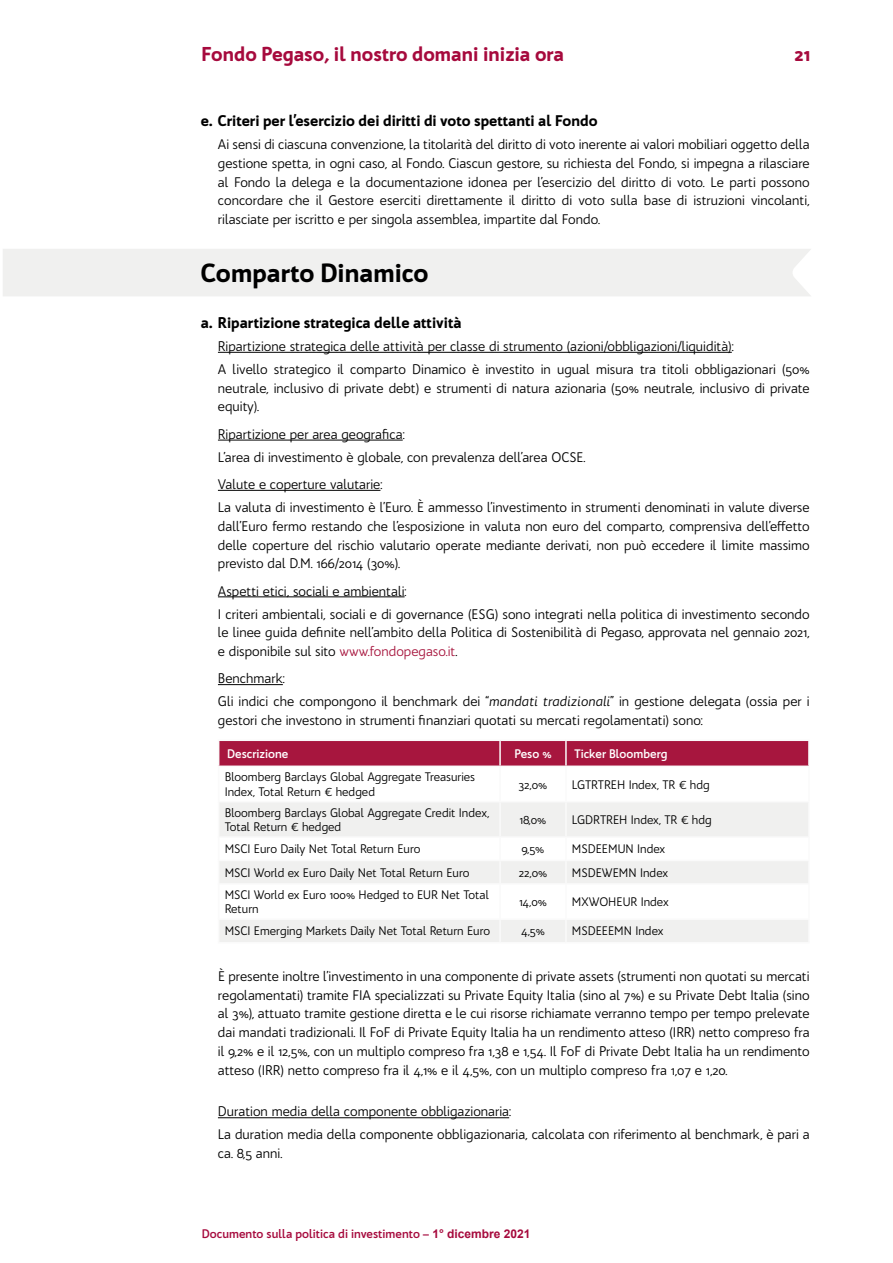
<style>
.page{position:relative;width:893px;height:1263px;background:#fff}
.page>*{position:absolute;margin:0;border:0;box-sizing:border-box;transform-origin:0 0}
.t1{font:900 25.5px "Bw Quinta Pro";color:#000}
.t2{font:900 19.5px "Bw Quinta Pro";color:#a60a3d}
.t3{font:900 15px "Bw Quinta Pro";color:#000}
.t4{font:13.5px/18.8px "Bw Quinta Pro";color:#000}
.t5{font:12px/14.4px "Bw Quinta Pro";color:#000}
.t6{font:700 12px "Bw Quinta Pro";color:#a60a3d}
.t7{font:700 12px "Bw Quinta Pro";color:#fff}
.s1{color:#a7163e}
.s2{font-style:italic}
.s3{font-family:"Arial"}
</style>
<div class="page">
<div style="left:3px;top:249px;width:808px;height:47px;background:#f0f0ef"></div>
<hr style="left:218px;top:352px;width:514px;height:1px;background:#000">
<hr style="left:218px;top:440px;width:185px;height:1px;background:#000">
<hr style="left:218px;top:490px;width:162px;height:1px;background:#000">
<hr style="left:218px;top:596px;width:187px;height:1px;background:#000">
<hr style="left:218px;top:684px;width:65px;height:1px;background:#000">
<hr style="left:218px;top:1117px;width:291px;height:1px;background:#000">
<svg style="left:219px;top:802px;width:589px;height:140px;fill:#f0f0ef"></svg>
<hr style="left:218px;top:767px;width:1px;height:34px;background:#fafafa">
<hr style="left:499px;top:767px;width:2px;height:34px;background:#fafafa">
<hr style="left:565px;top:767px;width:2px;height:34px;background:#fafafa">
<hr style="left:808px;top:767px;width:2px;height:34px;background:#fafafa">
<hr style="left:218px;top:801px;width:282px;height:1px;background:#fafafa">
<hr style="left:218px;top:802px;width:1px;height:34px;background:#fafafa">
<hr style="left:500px;top:801px;width:66px;height:1px;background:#fafafa">
<hr style="left:499px;top:802px;width:2px;height:34px;background:#fafafa">
<hr style="left:566px;top:801px;width:244px;height:1px;background:#fafafa">
<hr style="left:565px;top:802px;width:2px;height:34px;background:#fafafa">
<hr style="left:808px;top:802px;width:2px;height:34px;background:#fafafa">
<hr style="left:218px;top:836px;width:282px;height:2px;background:#fafafa">
<hr style="left:500px;top:836px;width:66px;height:2px;background:#fafafa">
<hr style="left:499px;top:838px;width:2px;height:22px;background:#fafafa">
<hr style="left:566px;top:836px;width:244px;height:2px;background:#fafafa">
<hr style="left:565px;top:838px;width:2px;height:22px;background:#fafafa">
<hr style="left:808px;top:838px;width:2px;height:22px;background:#fafafa">
<hr style="left:218px;top:860px;width:282px;height:1px;background:#fafafa">
<hr style="left:500px;top:860px;width:66px;height:1px;background:#fafafa">
<hr style="left:499px;top:861px;width:2px;height:22px;background:#fafafa">
<hr style="left:566px;top:860px;width:244px;height:1px;background:#fafafa">
<hr style="left:565px;top:861px;width:2px;height:22px;background:#fafafa">
<hr style="left:808px;top:861px;width:2px;height:22px;background:#fafafa">
<hr style="left:218px;top:883px;width:282px;height:2px;background:#fafafa">
<hr style="left:218px;top:885px;width:1px;height:33px;background:#fafafa">
<hr style="left:500px;top:883px;width:66px;height:2px;background:#fafafa">
<hr style="left:499px;top:885px;width:2px;height:33px;background:#fafafa">
<hr style="left:566px;top:883px;width:244px;height:2px;background:#fafafa">
<hr style="left:565px;top:885px;width:2px;height:33px;background:#fafafa">
<hr style="left:808px;top:885px;width:2px;height:33px;background:#fafafa">
<hr style="left:218px;top:918px;width:282px;height:2px;background:#fafafa">
<hr style="left:500px;top:918px;width:66px;height:2px;background:#fafafa">
<hr style="left:499px;top:920px;width:2px;height:22px;background:#fafafa">
<hr style="left:566px;top:918px;width:244px;height:2px;background:#fafafa">
<hr style="left:565px;top:920px;width:2px;height:22px;background:#fafafa">
<hr style="left:808px;top:920px;width:2px;height:22px;background:#fafafa">
<hr style="left:218px;top:942px;width:282px;height:1px;background:#fafafa">
<hr style="left:500px;top:942px;width:66px;height:1px;background:#fafafa">
<hr style="left:566px;top:942px;width:244px;height:1px;background:#fafafa">
<hr style="left:218px;top:739px;width:282px;height:2px;background:#fafafa">
<div style="left:219px;top:741px;width:589px;height:24px;background:#a7163e"></div>
<hr style="left:500px;top:739px;width:66px;height:2px;background:#fafafa">
<hr style="left:566px;top:739px;width:244px;height:2px;background:#fafafa">
<hr style="left:808px;top:741px;width:2px;height:24px;background:#fafafa">
<hr style="left:218px;top:765px;width:282px;height:2px;background:#fafafa">
<hr style="left:500px;top:765px;width:66px;height:2px;background:#fafafa">
<hr style="left:566px;top:765px;width:244px;height:2px;background:#fafafa">
<h2 class="t2" style="left:201px;top:42px;width:364px">Fondo Pegaso, il nostro domani inizia ora</h2>
<h2 class="t2" style="left:794px;top:42px;width:17px">21</h2>
<p class="t3" style="left:201px;top:111px;width:398px">e. Criteri per l’esercizio dei diritti di voto spettanti al Fondo</p>
<p class="t4" style="left:218px;top:135px;width:593px;text-align:justify">Ai sensi di ciascuna convenzione, la titolarità del diritto di voto inerente ai valori mobiliari oggetto della gestione spetta, in ogni caso, al Fondo. Ciascun gestore, su richiesta del Fondo, si impegna a rilasciare al Fondo la delega e la documentazione idonea per l’esercizio del diritto di voto. Le parti possono concordare che il Gestore eserciti direttamente il diritto di voto sulla base di istruzioni vincolanti, rilasciate per iscritto e per singola assemblea, impartite dal Fondo.</p>
<h1 class="t1" style="left:201px;top:256px;width:229px">Comparto Dinamico</h1>
<p class="t3" style="left:201px;top:313px;width:262px">a. Ripartizione strategica delle attività</p>
<p class="t4" style="left:218px;top:335px;width:593px;line-height:23px">Ripartizione strategica delle attività per classe di strumento (azioni/obbligazioni/liquidità):<br>A livello strategico il comparto Dinamico è investito in ugual misura tra titoli obbligazionari (50%</p>
<p class="t4" style="left:218px;top:378px;width:593px">neutrale, inclusivo di private debt) e strumenti di natura azionaria (50% neutrale, inclusivo di private equity).</p>
<p class="t4" style="left:218px;top:422px;width:369px;line-height:23px">Ripartizione per area geografica:<br>L’area di investimento è globale, con prevalenza dell’area OCSE.</p>
<p class="t4" style="left:218px;top:473px;width:593px;line-height:23px">Valute e coperture valutarie:<br>La valuta di investimento è l’Euro. È ammesso l’investimento in strumenti denominati in valute diverse</p>
<p class="t4" style="left:218px;top:516px;width:593px;text-align:justify">dall’Euro fermo restando che l’esposizione in valuta non euro del comparto, comprensiva dell’effetto delle coperture del rischio valutario operate mediante derivati, non può eccedere il limite massimo previsto dal D.M. 166/2014 (30%).</p>
<p class="t4" style="left:218px;top:579px;width:593px;line-height:23px">Aspetti etici, sociali e ambientali:<br>I criteri ambientali, sociali e di governance (ESG) sono integrati nella politica di investimento secondo</p>
<p class="t4" style="left:218px;top:623px;width:593px">le linee guida definite nell’ambito della Politica di Sostenibilità di Pegaso, approvata nel gennaio 2021, e disponibile sul sito <span class="s1">www.fondopegaso.it</span>.</p>
<p class="t4" style="left:218px;top:667px;width:593px;line-height:23px">Benchmark:<br>Gli indici che compongono il benchmark dei “<span class="s2">mandati tradizionali</span>” in gestione delegata (ossia per i</p>
<p class="t4" style="left:218px;top:711px;width:486px">gestori che investono in strumenti finanziari quotati su mercati regolamentati) sono:</p>
<p class="t7" style="left:227px;top:746px;width:63px">Descrizione</p>
<p class="t7" style="left:514px;top:746px;width:39px">Peso %</p>
<p class="t7" style="left:574px;top:746px;width:95px">Ticker Bloomberg</p>
<p class="t5" style="left:225px;top:770px;width:252px">Bloomberg Barclays Global Aggregate Treasuries<br>Index, Total Return € hedged</p>
<p class="t5" style="left:519px;top:777px;width:30px">32,0%</p>
<p class="t5" style="left:572px;top:777px;width:139px">LGTRTREH Index, TR € hdg</p>
<p class="t5" style="left:225px;top:805px;width:266px">Bloomberg Barclays Global Aggregate Credit Index,<br>Total Return € hedged</p>
<p class="t5" style="left:520px;top:812px;width:28px">18,0%</p>
<p class="t5" style="left:572px;top:812px;width:141px">LGDRTREH Index, TR € hdg</p>
<p class="t5" style="left:225px;top:842px;width:197px">MSCI Euro Daily Net Total Return Euro</p>
<p class="t5" style="left:522px;top:842px;width:24px">9,5%</p>
<p class="t5" style="left:572px;top:842px;width:95px">MSDEEMUN Index</p>
<p class="t5" style="left:225px;top:865px;width:246px">MSCI World ex Euro Daily Net Total Return Euro</p>
<p class="t5" style="left:519px;top:865px;width:30px">22,0%</p>
<p class="t5" style="left:572px;top:865px;width:98px">MSDEWEMN Index</p>
<p class="t5" style="left:225px;top:887px;width:266px">MSCI World ex Euro 100% Hedged to EUR Net Total<br>Return</p>
<p class="t5" style="left:519px;top:894px;width:29px">14,0%</p>
<p class="t5" style="left:572px;top:894px;width:98px">MXWOHEUR Index</p>
<p class="t5" style="left:225px;top:924px;width:267px">MSCI Emerging Markets Daily Net Total Return Euro</p>
<p class="t5" style="left:521px;top:924px;width:25px">4,5%</p>
<p class="t5" style="left:572px;top:924px;width:93px">MSDEEEMN Index</p>
<p class="t4" style="left:218px;top:967px;width:593px;text-align:justify">È presente inoltre l’investimento in una componente di private assets (strumenti non quotati su mercati regolamentati) tramite FIA specializzati su Private Equity Italia (sino al 7%) e su Private Debt Italia (sino al 3%), attuato tramite gestione diretta e le cui risorse richiamate verranno tempo per tempo prelevate dai mandati tradizionali. Il FoF di Private Equity Italia ha un rendimento atteso (IRR) netto compreso fra il 9,2% e il 12,5%, con un multiplo compreso fra 1,38 e 1,54. Il FoF di Private Debt Italia ha un rendimento atteso (IRR) netto compreso fra il 4,1% e il 4,5%, con un multiplo compreso fra 1,07 e 1,20.</p>
<p class="t4" style="left:218px;top:1100px;width:593px;line-height:23px">Duration media della componente obbligazionaria:<br>La duration media della componente obbligazionaria, calcolata con riferimento al benchmark, è pari a</p>
<p class="t4" style="left:218px;top:1144px;width:66px">ca. 8,5 anni.</p>
<p class="t6" style="left:202px;top:1226px;width:330px">Documento sulla politica di investimento – <span class="s3">1° dicembre 2021</span></p>
</div>
